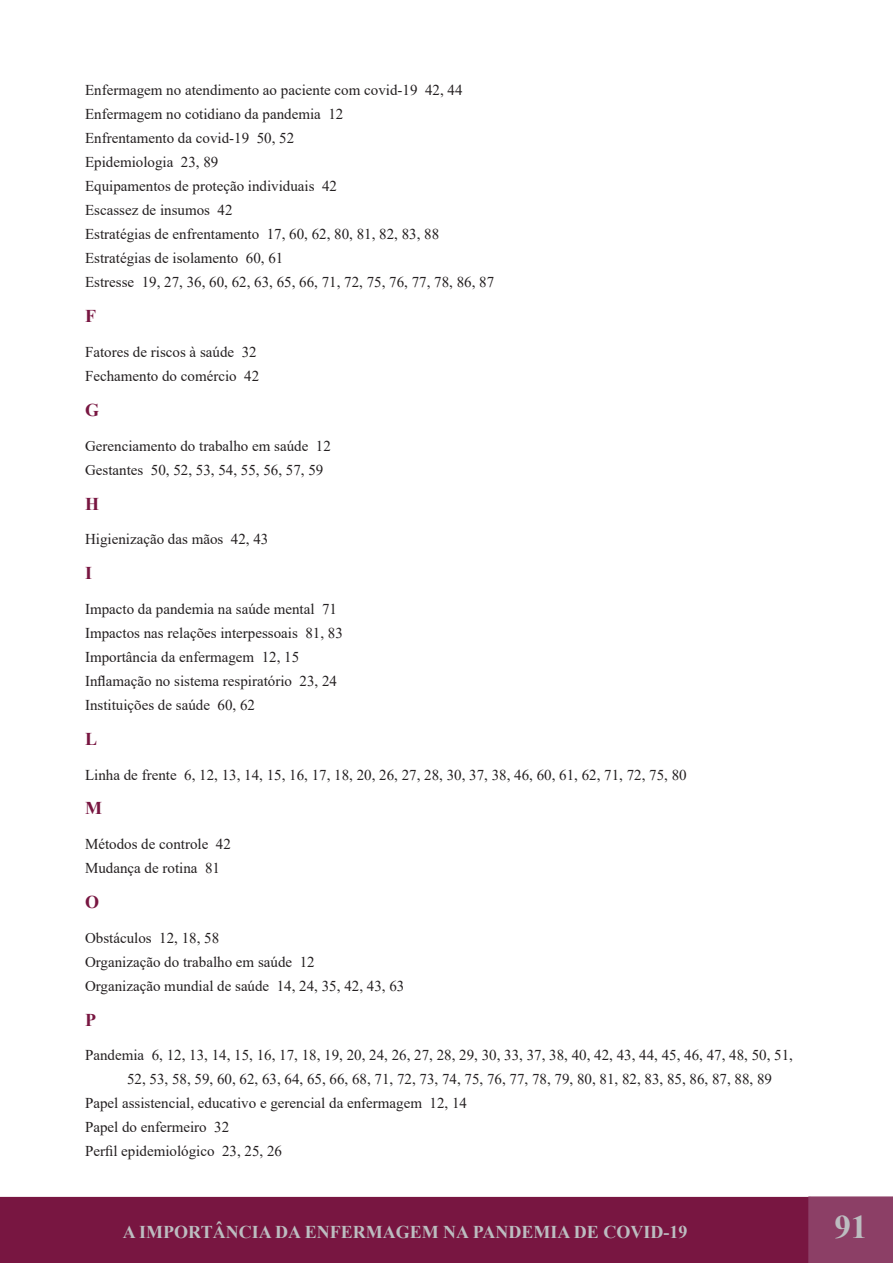
<style>
.page{position:relative;width:893px;height:1263px;background:#fff}
.page>*{position:absolute;margin:0;border:0;box-sizing:border-box;transform-origin:0 0}
.t1{font:700 33px "Times New Roman";color:#bcbdc0}
.t2{font:700 18px "Times New Roman";color:#bcbdc0}
.t3{font:700 18px "Times New Roman";color:#781641}
.t4{font:15px/24px "Times New Roman";color:#231f20}
</style>
<div class="page">
<div style="left:0;top:1197px;width:808px;height:66px;background:#781641"></div>
<div style="left:808px;top:1196px;width:85px;height:67px;background:#8c3f66"></div>
<div style="left:32px;top:1198px;width:746px;height:54px;background:#781641"></div>
<div style="left:31px;top:1197px;width:748px;height:56px;border:2px solid #781641"></div>
<p class="t4" style="left:85px;top:78px;width:379px">Enfermagem no atendimento ao paciente com covid-19 42, 44</p>
<p class="t4" style="left:85px;top:102px;width:260px">Enfermagem no cotidiano da pandemia 12</p>
<p class="t4" style="left:85px;top:126px;width:211px">Enfrentamento da covid-19 50, 52</p>
<p class="t4" style="left:85px;top:150px;width:135px">Epidemiologia 23, 89</p>
<p class="t4" style="left:85px;top:174px;width:254px">Equipamentos de proteção individuais 42</p>
<p class="t4" style="left:85px;top:198px;width:149px">Escassez de insumos 42</p>
<p class="t4" style="left:85px;top:222px;width:356px">Estratégias de enfrentamento 17, 60, 62, 80, 81, 82, 83, 88</p>
<p class="t4" style="left:85px;top:246px;width:200px">Estratégias de isolamento 60, 61</p>
<p class="t4" style="left:85px;top:270px;width:411px">Estresse 19, 27, 36, 60, 62, 63, 65, 66, 71, 72, 75, 76, 77, 78, 86, 87</p>
<p class="t3" style="left:85px;top:303px;width:12px">F</p>
<p class="t4" style="left:85px;top:340px;width:173px">Fatores de riscos à saúde 32</p>
<p class="t4" style="left:85px;top:364px;width:176px">Fechamento do comércio 42</p>
<p class="t3" style="left:85px;top:397px;width:16px">G</p>
<p class="t4" style="left:85px;top:433px;width:247px">Gerenciamento do trabalho em saúde 12</p>
<p class="t4" style="left:85px;top:457px;width:240px">Gestantes 50, 52, 53, 54, 55, 56, 57, 59</p>
<p class="t3" style="left:85px;top:490px;width:16px">H</p>
<p class="t4" style="left:85px;top:527px;width:185px">Higienização das mãos 42, 43</p>
<p class="t3" style="left:85px;top:560px;width:9px">I</p>
<p class="t4" style="left:85px;top:596px;width:254px">Impacto da pandemia na saúde mental 71</p>
<p class="t4" style="left:85px;top:620px;width:259px">Impactos nas relações interpessoais 81, 83</p>
<p class="t4" style="left:85px;top:644px;width:216px">Importância da enfermagem 12, 15</p>
<p class="t4" style="left:85px;top:668px;width:254px">Inflamação no sistema respiratório 23, 24</p>
<p class="t4" style="left:85px;top:692px;width:171px">Instituições de saúde 60, 62</p>
<p class="t3" style="left:85px;top:726px;width:14px">L</p>
<p class="t4" style="left:85px;top:762px;width:603px">Linha de frente 6, 12, 13, 14, 15, 16, 17, 18, 20, 26, 27, 28, 30, 37, 38, 46, 60, 61, 62, 71, 72, 75, 80</p>
<p class="t3" style="left:85px;top:795px;width:18px">M</p>
<p class="t4" style="left:85px;top:832px;width:147px">Métodos de controle 42</p>
<p class="t4" style="left:85px;top:856px;width:136px">Mudança de rotina 81</p>
<p class="t3" style="left:85px;top:889px;width:16px">O</p>
<p class="t4" style="left:85px;top:925px;width:136px">Obstáculos 12, 18, 58</p>
<p class="t4" style="left:85px;top:949px;width:231px">Organização do trabalho em saúde 12</p>
<p class="t4" style="left:85px;top:973px;width:321px">Organização mundial de saúde 14, 24, 35, 42, 43, 63</p>
<p class="t3" style="left:85px;top:1006px;width:12px">P</p>
<p class="t4" style="left:127px;top:1043px;width:667px;text-indent:-42px">Pandemia 6, 12, 13, 14, 15, 16, 17, 18, 19, 20, 24, 26, 27, 28, 29, 30, 33, 37, 38, 40, 42, 43, 44, 45, 46, 47, 48, 50, 51,<br>52, 53, 58, 59, 60, 62, 63, 64, 65, 66, 68, 71, 72, 73, 74, 75, 76, 77, 78, 79, 80, 81, 82, 83, 85, 86, 87, 88, 89</p>
<p class="t4" style="left:85px;top:1091px;width:383px">Papel assistencial, educativo e gerencial da enfermagem 12, 14</p>
<p class="t4" style="left:85px;top:1115px;width:146px">Papel do enfermeiro 32</p>
<p class="t4" style="left:85px;top:1139px;width:199px">Perfil epidemiológico 23, 25, 26</p>
<p class="t2" style="left:123px;top:1219px;width:566px">A IMPORTÂNCIA DA ENFERMAGEM NA PANDEMIA DE COVID-19</p>
<h1 class="t1" style="left:834px;top:1203px;width:34px">91</h1>
</div>
